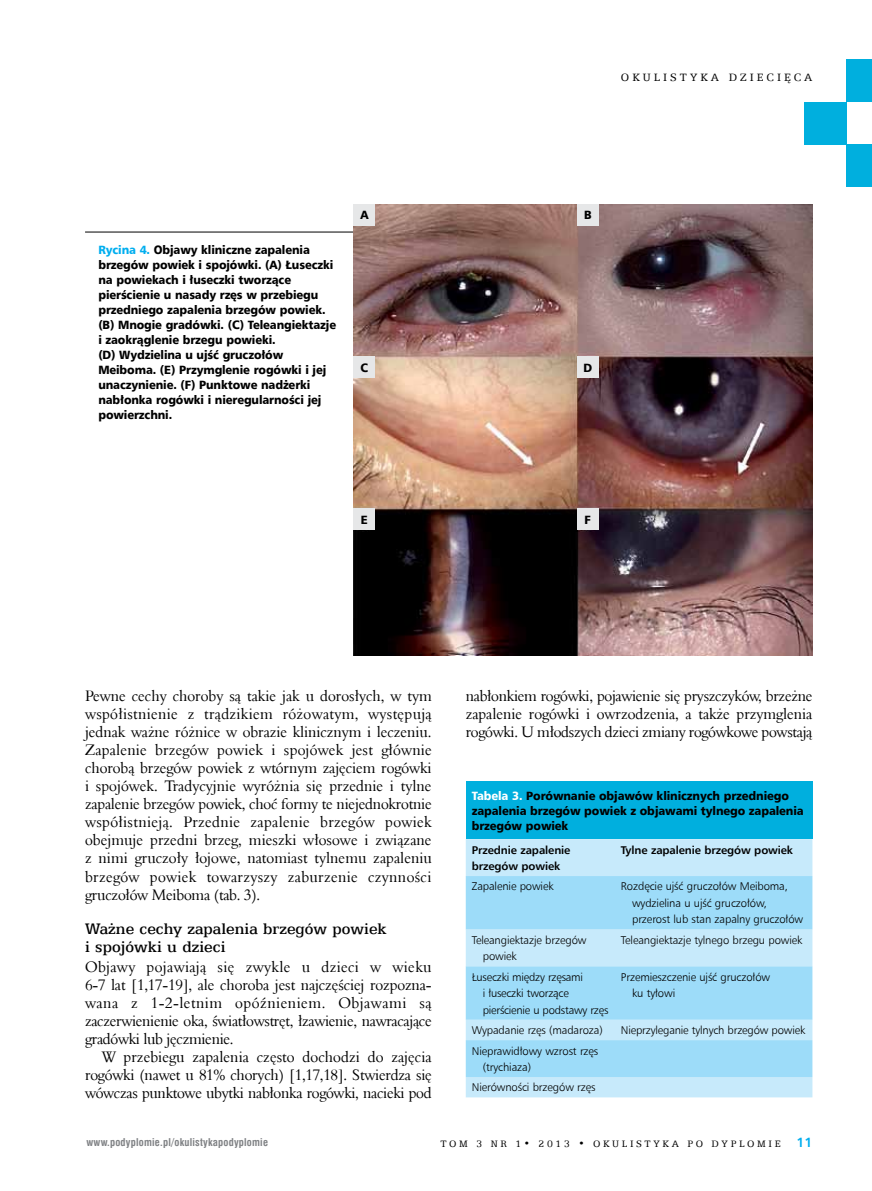
<style>
.page{position:relative;width:872px;height:1191px;background:#fff}
.page>*{position:absolute;margin:0;border:0;box-sizing:border-box;transform-origin:0 0}
.t1{font:17.25px/18px "Egyptian 505 Md EU";color:#000}
.t2{font:15.6px/18px "Aldine 401 EU";letter-spacing:-.02em;color:#000;text-align:justify;scale:.96 1}
.t3{font:12px/15px "Humnst 777 Blk EU";letter-spacing:-.01em;color:#000;scale:.95 1}
.t4{font:12px "Egyptian 505 EU";letter-spacing:.25em;color:#000}
.t5{font:11.25px/16.5px "Humnst 777 Lt EU";letter-spacing:-.01em;color:#000}
.t6{font:700 11.25px/16.5px "Humnst 777 EU";letter-spacing:-.01em;color:#000}
.t7{font:700 10.5px "Swis 721 Cn EU";letter-spacing:.02em;color:#808285}
.t8{font:10.5px "Egyptian 505 EU";letter-spacing:.25em;color:#000}
.s1{color:#00aeef}
.s2{color:#fff}
.s3{font-family:"Humnst 777 EU";font-weight:700;font-size:13.5px;color:#00aeef}
</style>
<div class="page">
<div style="left:846px;top:60px;width:26px;height:42px;background:#00afde"></div>
<div style="left:804px;top:102px;width:42px;height:43px;background:#00afde"></div>
<div style="left:846px;top:145px;width:26px;height:42px;background:#00afde"></div>
<div style="left:466px;top:781px;width:346px;height:58px;background:#00afde"></div>
<div style="left:466px;top:839px;width:346px;height:258px;background:#c7eafb"></div>
<svg style="left:466px;top:876px;width:346px;height:201px;background:#a9e0f9"></svg>
<hr style="left:85px;top:232px;width:270px;height:1px;background:#000">
<img style="left:354px;top:204px;width:458px;height:451px">
<div style="left:354px;top:204px;width:21px;height:21px;background:#e6e7e8"></div>
<div style="left:577px;top:204px;width:21px;height:21px;background:#e6e7e8"></div>
<div style="left:354px;top:356px;width:21px;height:22px;background:#e6e7e8"></div>
<div style="left:577px;top:356px;width:21px;height:22px;background:#e6e7e8"></div>
<div style="left:354px;top:508px;width:21px;height:22px;background:#e6e7e8"></div>
<div style="left:577px;top:508px;width:21px;height:22px;background:#e6e7e8"></div>
<p class="t4" style="left:621px;top:71px;width:193px">OKULISTYKA DZIECIĘCA</p>
<p class="t3" style="left:98px;top:242px;width:252px"><span class="s1">Rycina 4.</span> Objawy kliniczne zapalenia brzegów powiek i spojówki. (A) Łuseczki na powiekach i łuseczki tworzące pierścienie u nasady rzęs w przebiegu przedniego zapalenia brzegów powiek. (B) Mnogie gradówki. (C) Teleangiektazje i zaokrąglenie brzegu powieki.<br>(D) Wydzielina u ujść gruczołów Meiboma. (E) Przymglenie rogówki i jej unaczynienie. (F) Punktowe nadżerki nabłonka rogówki i nieregularności jej powierzchni.</p>
<p class="t3" style="left:360px;top:208px;width:10px">A</p>
<p class="t3" style="left:584px;top:208px;width:9px">B</p>
<p class="t3" style="left:360px;top:360px;width:10px">C</p>
<p class="t3" style="left:583px;top:360px;width:11px">D</p>
<p class="t3" style="left:361px;top:512px;width:9px">E</p>
<p class="t3" style="left:584px;top:512px;width:8px">F</p>
<p class="t2" style="left:85px;top:687px;width:363px">Pewne cechy choroby są takie jak u dorosłych, w tym współistnienie z trądzikiem różowatym, występują jednak ważne różnice w obrazie klinicznym i leczeniu.<br>Zapalenie brzegów powiek i spojówek jest głównie chorobą brzegów powiek z wtórnym zajęciem rogówki i spojówek. Tradycyjnie wyróżnia się przednie i tylne zapalenie brzegów powiek, choć formy te niejednokrotnie współistnieją. Przednie zapalenie brzegów powiek obejmuje przedni brzeg, mieszki włosowe i związane z nimi gruczoły łojowe, natomiast tylnemu zapaleniu brzegów powiek towarzyszy zaburzenie czynności gruczołów Meiboma (tab. 3).</p>
<p class="t1" style="left:85px;top:919px;width:303px">Ważne cechy zapalenia brzegów powiek i spojówki u dzieci</p>
<p class="t2" style="left:85px;top:957px;width:362px">Objawy pojawiają się zwykle u dzieci w wieku 6-7 lat [1,17-19], ale choroba jest najczęściej rozpozna&shy;wana z 1-2-letnim opóźnieniem. Objawami są zaczerwienienie oka, światłowstręt, łzawienie, nawracające gradówki lub jęczmienie.</p>
<p class="t2" style="left:85px;top:1047px;width:363px;text-indent:17px">W przebiegu zapalenia często dochodzi do zajęcia rogówki (nawet u 81% chorych) [1,17,18]. Stwierdza się wówczas punktowe ubytki nabłonka rogówki, nacieki pod</p>
<p class="t2" style="left:466px;top:687px;width:362px">nabłonkiem rogówki, pojawienie się pryszczyków, brzeżne zapalenie rogówki i owrzodzenia, a także przymglenia rogówki. U młodszych dzieci zmiany rogówkowe powstają</p>
<p class="t3" style="left:472px;top:788px;width:351px"><span class="s2">Tabela 3.</span> Porównanie objawów klinicznych przedniego zapalenia brzegów powiek z objawami tylnego zapalenia brzegów powiek</p>
<p class="t6" style="left:472px;top:841px;width:100px">Przednie zapalenie brzegów powiek</p>
<p class="t6" style="left:621px;top:841px;width:174px">Tylne zapalenie brzegów powiek</p>
<p class="t5" style="left:472px;top:878px;width:83px">Zapalenie powiek</p>
<p class="t5" style="left:632px;top:878px;width:173px;text-indent:-11px">Rozdęcie ujść gruczołów Meiboma, wydzielina u ujść gruczołów, przerost lub stan zapalny gruczołów</p>
<p class="t5" style="left:483px;top:931px;width:105px;text-indent:-11px">Teleangiektazje brzegów powiek</p>
<p class="t5" style="left:621px;top:931px;width:183px">Teleangiektazje tylnego brzegu powiek</p>
<p class="t5" style="left:483px;top:968px;width:127px;text-indent:-11px">Łuseczki między rzęsami<br>i łuseczki tworzące pierścienie u podstawy rzęs</p>
<p class="t5" style="left:632px;top:968px;width:140px;text-indent:-11px">Przemieszczenie ujść gruczołów ku tyłowi</p>
<p class="t5" style="left:472px;top:1021px;width:133px">Wypadanie rzęs (madaroza)</p>
<p class="t5" style="left:621px;top:1021px;width:186px">Nieprzyleganie tylnych brzegów powiek</p>
<p class="t5" style="left:483px;top:1042px;width:117px;text-indent:-11px">Nieprawidłowy wzrost rzęs (trychiaza)</p>
<p class="t5" style="left:472px;top:1079px;width:125px">Nierówności brzegów rzęs</p>
<p class="t7" style="left:86px;top:1136px;width:183px">www.podyplomie.pl/okulistykapodyplomie</p>
<p class="t8" style="left:440px;top:1137px;width:373px">TOM 3 NR 1• 2013 • OKULISTYKA PO DYPLOMIE <span class="s3">11</span></p>
</div>
